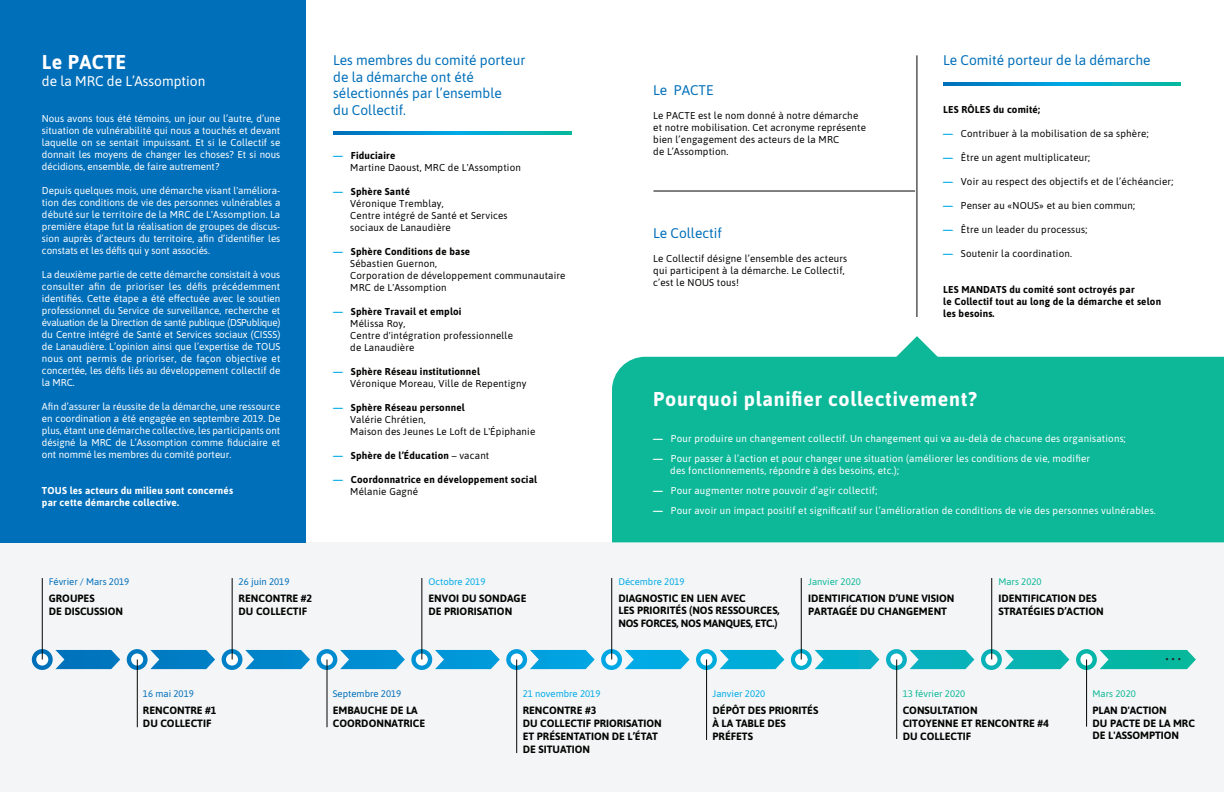
<style>
.page{position:relative;width:1224px;height:792px;background:#fff}
.page>*{position:absolute;margin:0;border:0;box-sizing:border-box;transform-origin:0 0}
.t1{font:700 20px "Asap";letter-spacing:.04em;color:#fff}
.t2{font:17.9px "Myriad Pro";color:#231f20}
.t3{font:14px/16.8px "Asap";color:#006fba}
.t4{font:14px "Asap";color:#fff}
.t5{font:700 10.6px/12.7px "Asap";color:#040503}
.t6{font:10px/12px "Asap";letter-spacing:.02em;color:#fff;text-align:justify}
.t7{font:10px/12px "Asap";letter-spacing:.02em;color:#040503}
.t8{font:700 10px/12px "Asap";letter-spacing:.02em;color:#040503}
.t9{font:700 10px/12px "Asap";letter-spacing:.02em;color:#fff}
.t10{font:9.5px "Asap";color:#006fba}
.t11{font:9.5px "Asap";color:#00abe7}
.t12{font:9.5px "Asap";color:#0db899}
.s1{font-weight:700;color:#00abe7}
.s2{font-weight:700}
.s3{color:#00abe7}
.s4{font-weight:400}
</style>
<div class="page">
<div style="left:0;top:542px;width:1224px;height:250px;background:#f4f5f6"></div>
<div style="left:0;top:0;width:306px;height:542px;background:#006fba"></div>
<div style="left:612px;top:357px;width:612px;height:185px;background:#0db899"></div>
<hr style="left:917px;top:55px;width:1px;height:262px;background:#040503">
<hr style="left:653px;top:191px;width:262px;height:1px;background:#040503">
<svg style="left:334px;top:132px;width:237px;height:2px"></svg>
<svg style="left:943px;top:83px;width:238px;height:3px"></svg>
<svg style="left:861px;top:336px;width:112px;height:112px"></svg>
<svg style="left:32px;top:649px;width:1164px;height:21px"></svg>
<div style="left:36px;top:654px;width:12px;height:12px;background:#fff;border-radius:50%"></div>
<div style="left:131px;top:654px;width:12px;height:12px;background:#fff;border-radius:50%"></div>
<div style="left:226px;top:654px;width:12px;height:12px;background:#fff;border-radius:50%"></div>
<div style="left:321px;top:654px;width:12px;height:12px;background:#fff;border-radius:50%"></div>
<div style="left:416px;top:654px;width:12px;height:12px;background:#fff;border-radius:50%"></div>
<svg style="left:511px;top:654px;width:12px;height:12px"></svg>
<svg style="left:606px;top:654px;width:12px;height:12px"></svg>
<svg style="left:700px;top:654px;width:12px;height:12px"></svg>
<svg style="left:890px;top:654px;width:12px;height:12px"></svg>
<svg style="left:985px;top:654px;width:12px;height:12px"></svg>
<svg style="left:1080px;top:654px;width:12px;height:12px"></svg>
<div style="left:795px;top:654px;width:12px;height:12px;background:#fff;border-radius:50%"></div>
<hr style="left:42px;top:578px;width:1px;height:82px;background:#040503">
<hr style="left:137px;top:660px;width:1px;height:67px;background:#040503">
<hr style="left:232px;top:578px;width:1px;height:82px;background:#040503">
<hr style="left:327px;top:660px;width:1px;height:67px;background:#040503">
<hr style="left:422px;top:578px;width:1px;height:82px;background:#040503">
<hr style="left:516px;top:660px;width:1px;height:93px;background:#040503">
<hr style="left:612px;top:578px;width:1px;height:82px;background:#040503">
<hr style="left:706px;top:660px;width:1px;height:80px;background:#040503">
<hr style="left:896px;top:660px;width:1px;height:79px;background:#040503">
<hr style="left:992px;top:578px;width:1px;height:82px;background:#040503">
<hr style="left:1086px;top:660px;width:1px;height:67px;background:#040503">
<hr style="left:801px;top:578px;width:1px;height:82px;background:#040503">
<h1 class="t1" style="left:42px;top:48px;width:86px">Le PACTE</h1>
<h3 class="t4" style="left:42px;top:72px;width:165px">de la MRC de L’Assomption</h3>
<p class="t6" style="left:42px;top:112px;width:240px">Nous avons tous été témoins, un jour ou l’autre, d’une situation de vulnérabilité qui nous a touchés et devant laquelle on se sentait impuissant. Et si le Collectif se donnait les moyens de changer les choses? Et si nous décidions, ensemble, de faire autrement?</p>
<p class="t6" style="left:42px;top:184px;width:240px">Depuis quelques mois, une démarche visant l'améliora&shy;tion des conditions de vie des personnes vulnérables a débuté sur le territoire de la MRC de L'Assomption. La première étape fut la réalisation de groupes de discus&shy;sion auprès d’acteurs du territoire, afin d’identifier les constats et les défis qui y sont associés.</p>
<p class="t6" style="left:42px;top:268px;width:240px">La deuxième partie de cette démarche consistait à vous consulter afin de prioriser les défis précédemment identifiés. Cette étape a été effectuée avec le soutien professionnel du Service de surveillance, recherche et évaluation de la Direction de santé publique (DSPublique) du Centre intégré de Santé et Services sociaux (CISSS) de Lanaudière. L’opinion ainsi que l’expertise de TOUS nous ont permis de prioriser, de façon objective et concertée, les défis liés au développement collectif de la MRC.</p>
<p class="t6" style="left:42px;top:400px;width:240px">Afin d’assurer la réussite de la démarche, une ressource en coordination a été engagée en septembre 2019. De plus, étant une démarche collective, les participants ont désigné la MRC de L’Assomption comme fiduciaire et ont nommé les membres du comité porteur.</p>
<p class="t9" style="left:42px;top:484px;width:193px">TOUS les acteurs du milieu sont concernés par cette démarche collective.</p>
<h3 class="t3" style="left:333px;top:51px;width:194px">Les membres du comité porteur de la démarche ont été sélectionnés par l’ensemble<br>du Collectif.</h3>
<p class="t7" style="left:350px;top:149px;width:172px;text-indent:-17px"><span class="s1">—</span> <span class="s2">Fiduciaire<br></span>Martine Daoust, MRC de L'Assomption</p>
<p class="t7" style="left:350px;top:185px;width:159px;text-indent:-17px"><span class="s1">—</span> <span class="s2">Sphère Santé<br></span>Véronique Tremblay,<br>Centre intégré de Santé et Services sociaux de Lanaudière</p>
<p class="t7" style="left:350px;top:245px;width:217px;text-indent:-17px"><span class="s1">—</span> <span class="s2">Sphère Conditions de base<br></span>Sébastien Guernon,<br>Corporation de développement communautaire<br>MRC de L'Assomption</p>
<p class="t7" style="left:350px;top:305px;width:164px;text-indent:-17px"><span class="s1">—</span> <span class="s2">Sphère Travail et emploi<br></span>Mélissa Roy,<br>Centre d'intégration professionnelle de Lanaudière</p>
<p class="t7" style="left:350px;top:365px;width:178px;text-indent:-17px"><span class="s1">—</span> <span class="s2">Sphère Réseau institutionnel<br></span>Véronique Moreau, Ville de Repentigny</p>
<p class="t7" style="left:350px;top:401px;width:187px;text-indent:-17px"><span class="s1">—</span> <span class="s2">Sphère Réseau personnel<br></span>Valérie Chrétien,<br>Maison des Jeunes Le Loft de L'Épiphanie</p>
<p class="t8" style="left:333px;top:449px;width:158px"><span class="s3">—</span> Sphère de l’Éducation <span class="s4">– vacant</span></p>
<p class="t8" style="left:350px;top:473px;width:188px;text-indent:-17px"><span class="s3">—</span> Coordonnatrice en développement social<br><span class="s4">Mélanie Gagné</span></p>
<h3 class="t3" style="left:653px;top:81px;width:62px">Le PACTE</h3>
<p class="t7" style="left:653px;top:109px;width:214px">Le PACTE est le nom donné à notre démarche et notre mobilisation. Cet acronyme représente bien l’engagement des acteurs de la MRC<br>de L’Assomption.</p>
<h3 class="t3" style="left:653px;top:224px;width:70px">Le Collectif</h3>
<p class="t7" style="left:653px;top:252px;width:196px">Le Collectif désigne l’ensemble des acteurs qui participent à la démarche. Le Collectif, c’est le NOUS tous!</p>
<h3 class="t3" style="left:943px;top:51px;width:209px">Le Comité porteur de la démarche</h3>
<p class="t8" style="left:943px;top:103px;width:98px">LES RÔLES du comité;</p>
<p class="t7" style="left:943px;top:127px;width:207px"><span class="s1">—</span> Contribuer à la mobilisation de sa sphère;</p>
<p class="t7" style="left:943px;top:151px;width:148px"><span class="s1">—</span> Être un agent multiplicateur;</p>
<p class="t7" style="left:943px;top:175px;width:232px"><span class="s1">—</span> Voir au respect des objectifs et de l’échéancier;</p>
<p class="t7" style="left:943px;top:199px;width:193px"><span class="s1">—</span> Penser au «NOUS» et au bien commun;</p>
<p class="t7" style="left:943px;top:223px;width:146px"><span class="s1">—</span> Être un leader du processus;</p>
<p class="t7" style="left:943px;top:247px;width:130px"><span class="s1">—</span> Soutenir la coordination.</p>
<p class="t8" style="left:943px;top:283px;width:219px">LES MANDATS du comité sont octroyés par<br>le Collectif tout au long de la démarche et selon les besoins.</p>
<h1 class="t1" style="left:653px;top:385px;width:325px">Pourquoi planifier collectivement?</h1>
<p class="t6" style="left:653px;top:432px;width:474px"><span class="s2">—</span> Pour produire un changement collectif. Un changement qui va au-delà de chacune des organisations;</p>
<p class="t6" style="left:670px;top:452px;width:421px;text-indent:-17px"><span class="s2">—</span> Pour passer à l’action et pour changer une situation (améliorer les conditions de vie, modifier des fonctionnements, répondre à des besoins, etc.);</p>
<p class="t6" style="left:653px;top:484px;width:226px"><span class="s2">—</span> Pour augmenter notre pouvoir d’agir collectif;</p>
<p class="t6" style="left:653px;top:504px;width:504px"><span class="s2">—</span> Pour avoir un impact positif et significatif sur l’amélioration de conditions de vie des personnes vulnérables.</p>
<p class="t10" style="left:49px;top:575px;width:82px">Février / Mars 2019</p>
<p class="t5" style="left:49px;top:591px;width:76px">GROUPES<br>DE DISCUSSION</p>
<p class="t10" style="left:143px;top:687px;width:52px">16 mai 2019</p>
<p class="t5" style="left:143px;top:704px;width:75px">RENCONTRE #1<br>DU COLLECTIF</p>
<p class="t10" style="left:239px;top:575px;width:52px">26 juin 2019</p>
<p class="t5" style="left:239px;top:591px;width:75px">RENCONTRE #2<br>DU COLLECTIF</p>
<p class="t11" style="left:429px;top:575px;width:58px">Octobre 2019</p>
<p class="t5" style="left:429px;top:591px;width:99px">ENVOI DU SONDAGE<br>DE PRIORISATION</p>
<p class="t11" style="left:618px;top:575px;width:68px">Décembre 2019</p>
<p class="t5" style="left:618px;top:591px;width:163px">DIAGNOSTIC EN LIEN AVEC<br>LES PRIORITÉS (NOS RESSOURCES,<br>NOS FORCES, NOS MANQUES, ETC.)</p>
<p class="t12" style="left:808px;top:575px;width:54px">Janvier 2020</p>
<p class="t5" style="left:808px;top:591px;width:148px">IDENTIFICATION D’UNE VISION<br>PARTAGÉE DU CHANGEMENT</p>
<p class="t12" style="left:998px;top:575px;width:45px">Mars 2020</p>
<p class="t5" style="left:998px;top:591px;width:107px">IDENTIFICATION DES<br>STRATÉGIES D’ACTION</p>
<h2 class="t2" style="left:1165px;top:645px;width:18px">...</h2>
<p class="t10" style="left:333px;top:687px;width:70px">Septembre 2019</p>
<p class="t5" style="left:333px;top:704px;width:94px">EMBAUCHE DE LA<br>COORDONNATRICE</p>
<p class="t11" style="left:523px;top:687px;width:79px">21 novembre 2019</p>
<p class="t5" style="left:523px;top:704px;width:141px;line-height:13px">RENCONTRE #3<br>DU COLLECTIF PRIORISATION<br>ET PRÉSENTATION DE L’ÉTAT<br>DE SITUATION</p>
<p class="t11" style="left:713px;top:687px;width:54px">Janvier 2020</p>
<p class="t5" style="left:713px;top:704px;width:107px">DÉPÔT DES PRIORITÉS<br>À LA TABLE DES<br>PRÉFETS</p>
<p class="t12" style="left:903px;top:687px;width:64px">13 février 2020</p>
<p class="t5" style="left:903px;top:704px;width:148px">CONSULTATION<br>CITOYENNE ET RENCONTRE #4<br>DU COLLECTIF</p>
<p class="t12" style="left:1093px;top:687px;width:45px">Mars 2020</p>
<p class="t5" style="left:1093px;top:703px;width:104px">PLAN D'ACTION<br>DU PACTE DE LA MRC<br>DE L'ASSOMPTION</p>
</div>
